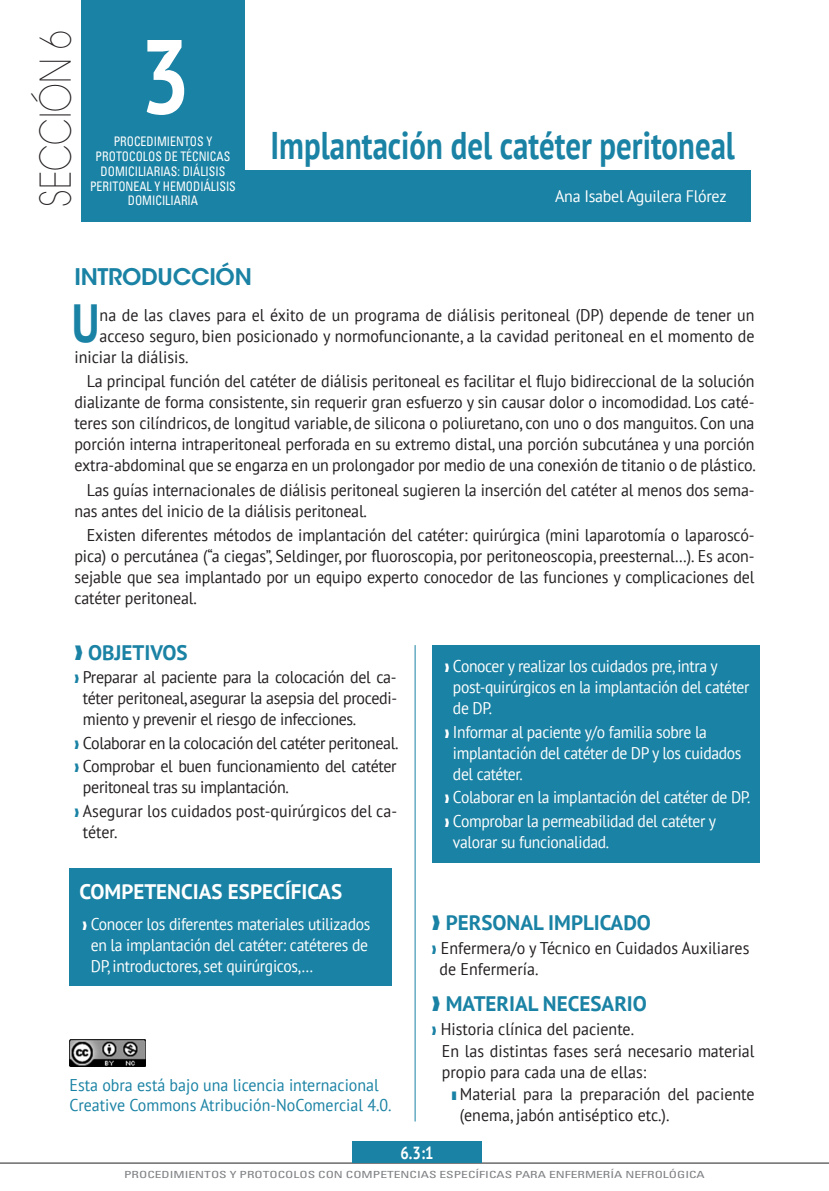
<style>
.page{position:relative;width:829px;height:1191px;background:#fff}
.page>*{position:absolute;margin:0;border:0;box-sizing:border-box;transform-origin:0 0}
.t1{font:700 105px "PT Sans";color:#fff;scale:.85 1}
.t2{font:700 53.55px "PT Sans";color:#1a82a4;scale:.82 1}
.t3{font:200 42px "ITC Avant Garde Std";color:#231f20;scale:.8 1}
.TITULAR{font:700 38.5px "PT Sans";color:#1a82a4;scale:.8 1}
.INTRODUCCIÓN{font:600 22.75px "ITC Avant Garde Std";letter-spacing:-.015em;color:#1a82a4}
.LADILLO{font:700 21px "PT Sans";color:#1a82a4}
.t4{font:700 21px "PT Sans";color:#fff}
.CPO_DE_TEXTO_GENERAL{font:700 21px "PT Sans";color:#1a82a4}
.t5{font:700 17.5px "PT Sans";color:#fff;scale:.85 1}
.CPO_DE_TEXTO_GENERAL-2{font:16.97px/21px "PT Sans";letter-spacing:-.01em;color:#231f20;scale:.94 1}
.t6{font:16.97px/21px "PT Sans";letter-spacing:-.02em;color:#fff;scale:.92 1}
.t7{font:16.97px/20.3px "PT Sans";color:#1a82a4;scale:.94 1}
.LADILLO-2{font:16.97px/21px "PT Sans";color:#231f20;scale:.94 1}
.AUTORES{font:16.62px "PT Sans";letter-spacing:-.015em;color:#fff;scale:.96 1}
.BAJO_NUMERO{font:condensed 13.12px/14.9px "Univers LT Std";color:#fff;text-align:center;scale:.9 1}
.t8{font:condensed 9.8px "Univers LT Std";color:#808285;scale:1.37 1}
.s1{color:#1a82a4}
</style>
<div class="page">
<hr style="left:0;top:1162px;width:828px;height:1px;background:#231f20">
<hr style="left:415px;top:645px;width:1px;height:476px;background:#1a82a4">
<div style="left:432px;top:645px;width:327px;height:217px;background:#1a82a4"></div>
<div style="left:241px;top:171px;width:509px;height:51px;background:#1a82a4"></div>
<div style="left:81px;top:0;width:163px;height:222px;background:#1a82a4"></div>
<div style="left:352px;top:1141px;width:129px;height:22px;background:#1a82a4"></div>
<img style="left:69px;top:1039px;width:77px;height:27px">
<div style="left:69px;top:868px;width:323px;height:118px;background:#1a82a4"></div>
<p class="t3" style="left:31px;top:207px;width:222px;rotate:-90deg">SECCIÓN 6</p>
<p class="t1" style="left:140px;top:7px;width:61px">3</p>
<p class="BAJO_NUMERO" style="left:90px;top:134px;width:163px">PROCEDIMIENTOS Y<br>PROTOCOLOS DE TÉCNICAS<br>DOMICILIARIAS: DIÁLISIS<br>PERITONEAL Y HEMODIÁLISIS<br>DOMICILIARIA</p>
<p class="TITULAR" style="left:270px;top:120px;width:582px">Implantación del catéter peritoneal</p>
<p class="AUTORES" style="left:555px;top:186px;width:180px">Ana Isabel Aguilera Flórez</p>
<p class="INTRODUCCIÓN" style="left:74px;top:262px;width:179px">INTRODUCCIÓN</p>
<p class="t2" style="left:72px;top:287px;width:35px">U</p>
<p class="CPO_DE_TEXTO_GENERAL-2" style="left:100px;top:304px;width:698px">na de las claves para el éxito de un programa de diálisis peritoneal (DP) depende de tener un</p>
<p class="CPO_DE_TEXTO_GENERAL-2" style="left:100px;top:325px;width:698px">acceso seguro, bien posicionado y normofuncionante, a la cavidad peritoneal en el momento de</p>
<p class="CPO_DE_TEXTO_GENERAL-2" style="left:74px;top:346px;width:123px">iniciar la diálisis.</p>
<p class="CPO_DE_TEXTO_GENERAL-2" style="left:74px;top:370px;width:726px;text-align:justify;text-indent:12px">La principal función del catéter de diálisis peritoneal es facilitar el flujo bidireccional de la solución dializante de forma consistente, sin requerir gran esfuerzo y sin causar dolor o incomodidad. Los caté&shy;teres son cilíndricos, de longitud variable, de silicona o poliuretano, con uno o dos manguitos. Con una porción interna intraperitoneal perforada en su extremo distal, una porción subcutánea y una porción extra-abdominal que se engarza en un prolongador por medio de una conexión de titanio o de plástico.</p>
<p class="CPO_DE_TEXTO_GENERAL-2" style="left:74px;top:479px;width:724px;text-indent:12px">Las guías internacionales de diálisis peritoneal sugieren la inserción del catéter al menos dos sema&shy;nas antes del inicio de la diálisis peritoneal.</p>
<p class="CPO_DE_TEXTO_GENERAL-2" style="left:74px;top:524px;width:724px;text-align:justify;text-indent:12px">Existen diferentes métodos de implantación del catéter: quirúrgica (mini laparotomía o laparoscó&shy;pica) o percutánea (“a ciegas”, Seldinger, por fluoroscopia, por peritoneoscopia, preesternal…). Es acon&shy;sejable que sea implantado por un equipo experto conocedor de las funciones y complicaciones del catéter peritoneal.</p>
<p class="LADILLO" style="left:74px;top:638px;width:115px">❱ OBJETIVOS</p>
<p class="CPO_DE_TEXTO_GENERAL-2" style="left:83px;top:666px;width:336px;text-align:justify;text-indent:-8px"><span class="s1">❱</span> Preparar al paciente para la colocación del ca&shy;téter peritoneal, asegurar la asepsia del procedi&shy;miento y prevenir el riesgo de infecciones.</p>
<p class="CPO_DE_TEXTO_GENERAL-2" style="left:74px;top:731px;width:346px"><span class="s1">❱</span> Colaborar en la colocación del catéter peritoneal.</p>
<p class="CPO_DE_TEXTO_GENERAL-2" style="left:83px;top:755px;width:335px;text-indent:-8px"><span class="s1">❱</span> Comprobar el buen funcionamiento del catéter peritoneal tras su implantación.</p>
<p class="CPO_DE_TEXTO_GENERAL-2" style="left:83px;top:799px;width:336px;text-indent:-8px"><span class="s1">❱</span> Asegurar los cuidados post-quirúrgicos del ca&shy;téter.</p>
<p class="t6" style="left:453px;top:655px;width:324px;text-indent:-8px">❱ Conocer y realizar los cuidados pre, intra y post-quirúrgicos en la implantación del catéter de DP.</p>
<p class="t6" style="left:453px;top:721px;width:315px;text-indent:-8px">❱ Informar al paciente y/o familia sobre la implantación del catéter de DP y los cuidados del catéter.</p>
<p class="t6" style="left:444px;top:786px;width:334px">❱ Colaborar en la implantación del catéter de DP.</p>
<p class="t6" style="left:453px;top:810px;width:287px;text-indent:-8px">❱ Comprobar la permeabilidad del catéter y valorar su funcionalidad.</p>
<p class="t4" style="left:79px;top:877px;width:264px">COMPETENCIAS ESPECÍFICAS</p>
<p class="t6" style="left:91px;top:912px;width:305px;text-indent:-8px">❱ Conocer los diferentes materiales utilizados en la implantación del catéter: catéteres de<br>DP, introductores, set quirúrgicos,…</p>
<p class="t7" style="left:69px;top:1074px;width:344px">Esta obra está bajo una licencia internacional<br>Creative Commons Atribución-NoComercial 4.0.</p>
<p class="CPO_DE_TEXTO_GENERAL" style="left:432px;top:908px;width:221px">❱ PERSONAL IMPLICADO</p>
<p class="LADILLO-2" style="left:439px;top:936px;width:331px;text-indent:-8px"><span class="s1">❱</span> Enfermera/o y Técnico en Cuidados Auxiliares de Enfermería.</p>
<p class="LADILLO" style="left:432px;top:990px;width:217px">❱ MATERIAL NECESARIO</p>
<p class="CPO_DE_TEXTO_GENERAL-2" style="left:432px;top:1018px;width:216px"><span class="s1">❱</span> Historia clínica del paciente.</p>
<p class="CPO_DE_TEXTO_GENERAL-2" style="left:441px;top:1040px;width:334px">En las distintas fases será necesario material propio para cada una de ellas:</p>
<p class="CPO_DE_TEXTO_GENERAL-2" style="left:460px;top:1083px;width:315px;text-indent:-8px"><span class="s1">❚</span> Material para la preparación del paciente (enema, jabón antiséptico etc.).</p>
<p class="t5" style="left:400px;top:1141px;width:40px">6.3:1</p>
<p class="t8" style="left:124px;top:1168px;width:425px">PROCEDIMIENTOS Y PROTOCOLOS CON COMPETENCIAS ESPECÍFICAS PARA ENFERMERÍA NEFROLÓGICA</p>
</div>
